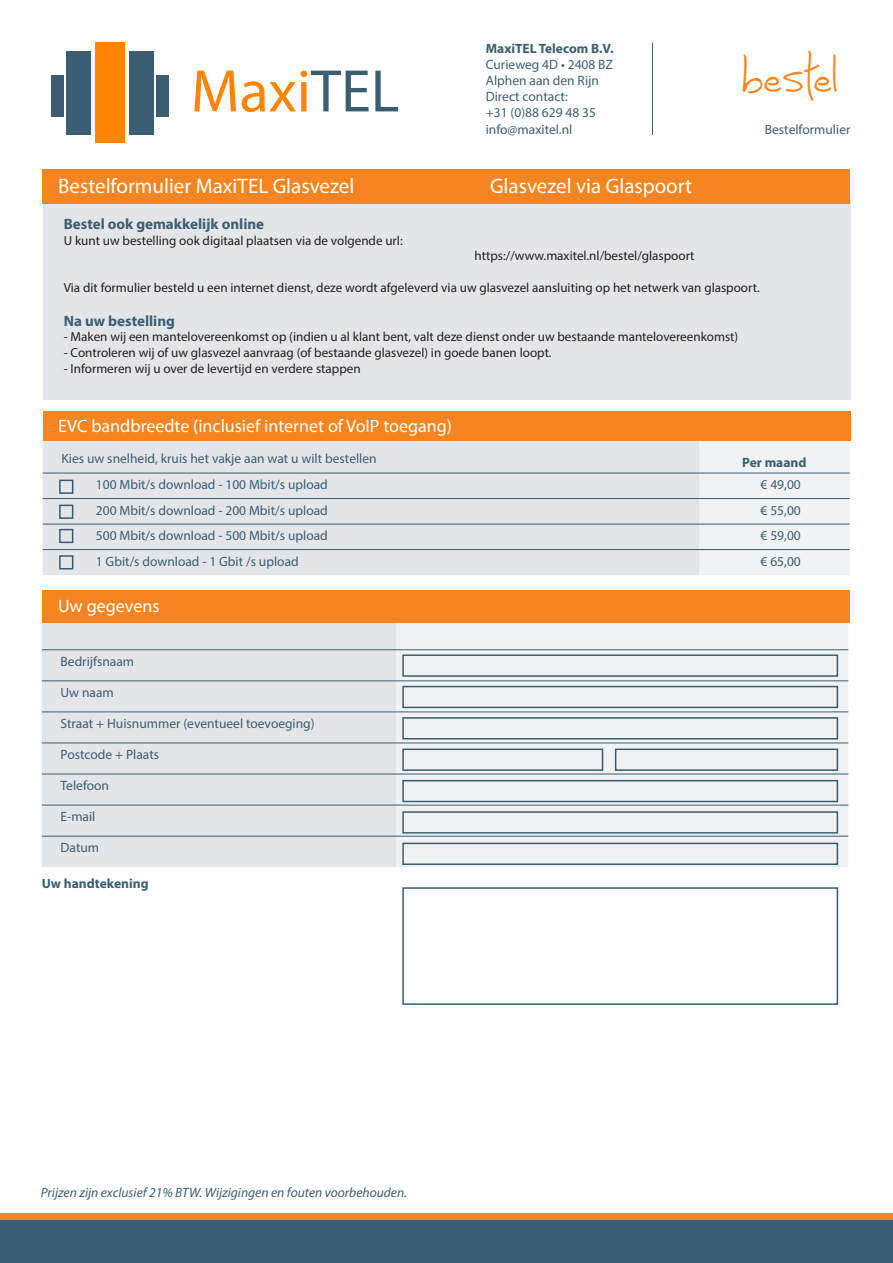
<style>
.page{position:relative;width:893px;height:1263px;background:#fff}
.page>*{position:absolute;margin:0;border:0;box-sizing:border-box;transform-origin:0 0}
.t1{font:60.6px "Myriad Pro";color:#ff8500}
.t2{font:46.65px "Joy Like Sunshine Through My Windowpane";color:#f58520}
.t3{font:21px "Myriad Pro";color:#fff}
.t4{font:18px "Myriad Pro";color:#fff}
.t5{font:700 15px "Myriad Pro";color:#3a5e72}
.t6{font:13.5px "Myriad Pro";color:#3a5e72}
.t7{font:italic 13.5px "Myriad Pro";color:#3a5e72}
.t8{font:700 13.5px "Myriad Pro";color:#3a5e72}
.t9{font:13.2px "Myriad Pro";color:#231f20}
.s1{color:#3a5d72}
</style>
<div class="page">
<div style="left:43px;top:200px;width:807px;height:200px;background:#e4e5e9"></div>
<div style="left:42px;top:597px;width:354px;height:270px;background:#e4e5e9"></div>
<svg style="left:396px;top:622px;width:452px;height:245px;fill:#f1f2f4"></svg>
<hr style="left:42px;top:649px;width:354px;height:1px;background:#3a5e72">
<hr style="left:396px;top:649px;width:452px;height:1px;background:#3a5e72">
<hr style="left:42px;top:680px;width:354px;height:1px;background:#3a5e72">
<hr style="left:396px;top:680px;width:452px;height:1px;background:#3a5e72">
<hr style="left:42px;top:711px;width:354px;height:1px;background:#3a5e72">
<hr style="left:396px;top:711px;width:452px;height:1px;background:#3a5e72">
<hr style="left:42px;top:742px;width:354px;height:1px;background:#3a5e72">
<hr style="left:396px;top:742px;width:452px;height:1px;background:#3a5e72">
<hr style="left:42px;top:774px;width:354px;height:1px;background:#3a5e72">
<hr style="left:396px;top:774px;width:452px;height:1px;background:#3a5e72">
<hr style="left:42px;top:805px;width:354px;height:1px;background:#3a5e72">
<hr style="left:396px;top:805px;width:452px;height:1px;background:#3a5e72">
<hr style="left:42px;top:836px;width:354px;height:1px;background:#3a5e72">
<hr style="left:396px;top:836px;width:452px;height:1px;background:#3a5e72">
<div style="left:43px;top:590px;width:807px;height:32px;background:#f58520"></div>
<div style="left:402px;top:887px;width:436px;height:118px;border:2px solid #345d73"></div>
<div style="left:402px;top:654px;width:436px;height:23px;border:2px solid #345d73"></div>
<div style="left:402px;top:686px;width:436px;height:22px;border:2px solid #345d73"></div>
<div style="left:402px;top:717px;width:436px;height:22px;border:2px solid #345d73"></div>
<div style="left:402px;top:748px;width:201px;height:23px;border:2px solid #345d73"></div>
<div style="left:615px;top:748px;width:223px;height:23px;border:2px solid #345d73"></div>
<div style="left:402px;top:780px;width:436px;height:22px;border:2px solid #345d73"></div>
<div style="left:402px;top:811px;width:436px;height:23px;border:2px solid #345d73"></div>
<div style="left:402px;top:843px;width:436px;height:22px;border:2px solid #345d73"></div>
<div style="left:43px;top:441px;width:656px;height:134px;background:#e4e5e9"></div>
<div style="left:699px;top:441px;width:151px;height:134px;background:#f1f2f4"></div>
<hr style="left:43px;top:473px;width:656px;height:1px;background:#3a5e72">
<hr style="left:699px;top:473px;width:151px;height:1px;background:#3a5e72">
<hr style="left:43px;top:498px;width:656px;height:1px;background:#3a5e72">
<hr style="left:699px;top:498px;width:151px;height:1px;background:#3a5e72">
<hr style="left:43px;top:524px;width:656px;height:1px;background:#3a5e72">
<hr style="left:699px;top:524px;width:151px;height:1px;background:#3a5e72">
<hr style="left:43px;top:549px;width:656px;height:1px;background:#3a5e72">
<hr style="left:699px;top:549px;width:151px;height:1px;background:#3a5e72">
<div style="left:43px;top:411px;width:807px;height:30px;background:#f58520"></div>
<div style="left:59px;top:555px;width:14px;height:14px;border:2px solid #345d73"></div>
<div style="left:59px;top:529px;width:14px;height:14px;border:2px solid #345d73"></div>
<div style="left:59px;top:480px;width:14px;height:14px;border:2px solid #345d73"></div>
<div style="left:59px;top:505px;width:14px;height:14px;border:2px solid #345d73"></div>
<div style="left:0;top:1213px;width:893px;height:50px;background:#f58520"></div>
<div style="left:130px;top:51px;width:24px;height:84px;background:#3a5d72"></div>
<div style="left:96px;top:43px;width:29px;height:100px;background:#ff8500"></div>
<div style="left:67px;top:51px;width:24px;height:84px;background:#3a5d72"></div>
<div style="left:157px;top:75px;width:12px;height:42px;background:#3a5d72"></div>
<div style="left:51px;top:75px;width:12px;height:42px;background:#3a5d72"></div>
<div style="left:0;top:1220px;width:893px;height:43px;background:#3a5e72"></div>
<div style="left:43px;top:169px;width:807px;height:35px;background:#f58520"></div>
<hr style="left:652px;top:43px;width:1px;height:92px;background:#3a5e72">
<p class="t1" style="left:191px;top:54px;width:210px">Maxi<span class="s1">TEL</span></p>
<p class="t8" style="left:486px;top:39px;width:129px">MaxiTEL Telecom B.V.</p>
<p class="t6" style="left:486px;top:56px;width:129px">Curieweg 4D • 2408 BZ</p>
<p class="t6" style="left:486px;top:72px;width:115px">Alphen aan den Rijn</p>
<p class="t6" style="left:486px;top:88px;width:84px">Direct contact:</p>
<p class="t6" style="left:486px;top:105px;width:112px">+31 (0)88 629 48 35</p>
<p class="t6" style="left:486px;top:121px;width:88px">info@maxitel.nl</p>
<p class="t3" style="left:58px;top:173px;width:298px">Bestelformulier MaxiTEL Glasvezel</p>
<p class="t3" style="left:490px;top:173px;width:204px">Glasvezel via Glaspoort</p>
<p class="t5" style="left:64px;top:214px;width:202px">Bestel ook gemakkelijk online</p>
<p class="t9" style="left:64px;top:232px;width:340px">U kunt uw bestelling ook digitaal plaatsen via de volgende url:</p>
<p class="t2" style="left:742px;top:49px;width:97px">bestel</p>
<p class="t6" style="left:765px;top:121px;width:87px">Bestelformulier</p>
<p class="t9" style="left:474px;top:248px;width:222px">https://www.maxitel.nl/bestel/glaspoort</p>
<p class="t9" style="left:64px;top:279px;width:697px">Via dit formulier besteld u een internet dienst, deze wordt afgeleverd via uw glasvezel aansluiting op het netwerk van glaspoort.</p>
<p class="t5" style="left:64px;top:311px;width:113px">Na uw bestelling</p>
<p class="t9" style="left:64px;top:329px;width:676px">- Maken wij een mantelovereenkomst op (indien u al klant bent, valt deze dienst onder uw bestaande mantelovereenkomst)</p>
<p class="t9" style="left:64px;top:345px;width:489px">- Controleren wij of uw glasvezel aanvraag (of bestaande glasvezel) in goede banen loopt.</p>
<p class="t9" style="left:64px;top:360px;width:298px">- Informeren wij u over de levertijd en verdere stappen</p>
<p class="t4" style="left:58px;top:415px;width:395px">EVC bandbreedte (inclusief internet of VoIP toegang)</p>
<p class="t6" style="left:61px;top:450px;width:317px">Kies uw snelheid, kruis het vakje aan wat u wilt bestellen</p>
<p class="t8" style="left:742px;top:454px;width:66px">Per maand</p>
<p class="t6" style="left:96px;top:476px;width:234px">100 Mbit/s download - 100 Mbit/s upload</p>
<p class="t6" style="left:761px;top:476px;width:42px">€ 49,00</p>
<p class="t6" style="left:96px;top:502px;width:234px">200 Mbit/s download - 200 Mbit/s upload</p>
<p class="t6" style="left:761px;top:502px;width:42px">€ 55,00</p>
<p class="t6" style="left:96px;top:527px;width:234px">500 Mbit/s download - 500 Mbit/s upload</p>
<p class="t6" style="left:761px;top:527px;width:42px">€ 59,00</p>
<p class="t6" style="left:96px;top:553px;width:204px">1 Gbit/s download - 1 Gbit /s upload</p>
<p class="t6" style="left:761px;top:553px;width:42px">€ 65,00</p>
<p class="t4" style="left:58px;top:595px;width:103px">Uw gegevens</p>
<p class="t6" style="left:61px;top:653px;width:75px">Bedrijfsnaam</p>
<p class="t6" style="left:61px;top:684px;width:55px">Uw naam</p>
<p class="t6" style="left:61px;top:715px;width:256px">Straat + Huisnummer (eventueel toevoeging)</p>
<p class="t6" style="left:61px;top:746px;width:100px">Postcode + Plaats</p>
<p class="t6" style="left:61px;top:777px;width:50px">Telefoon</p>
<p class="t6" style="left:61px;top:808px;width:36px">E-mail</p>
<p class="t6" style="left:61px;top:839px;width:40px">Datum</p>
<p class="t8" style="left:42px;top:875px;width:108px">Uw handtekening</p>
<p class="t7" style="left:41px;top:1184px;width:368px">Prijzen zijn exclusief 21% BTW. Wijzigingen en fouten voorbehouden.</p>
</div>
